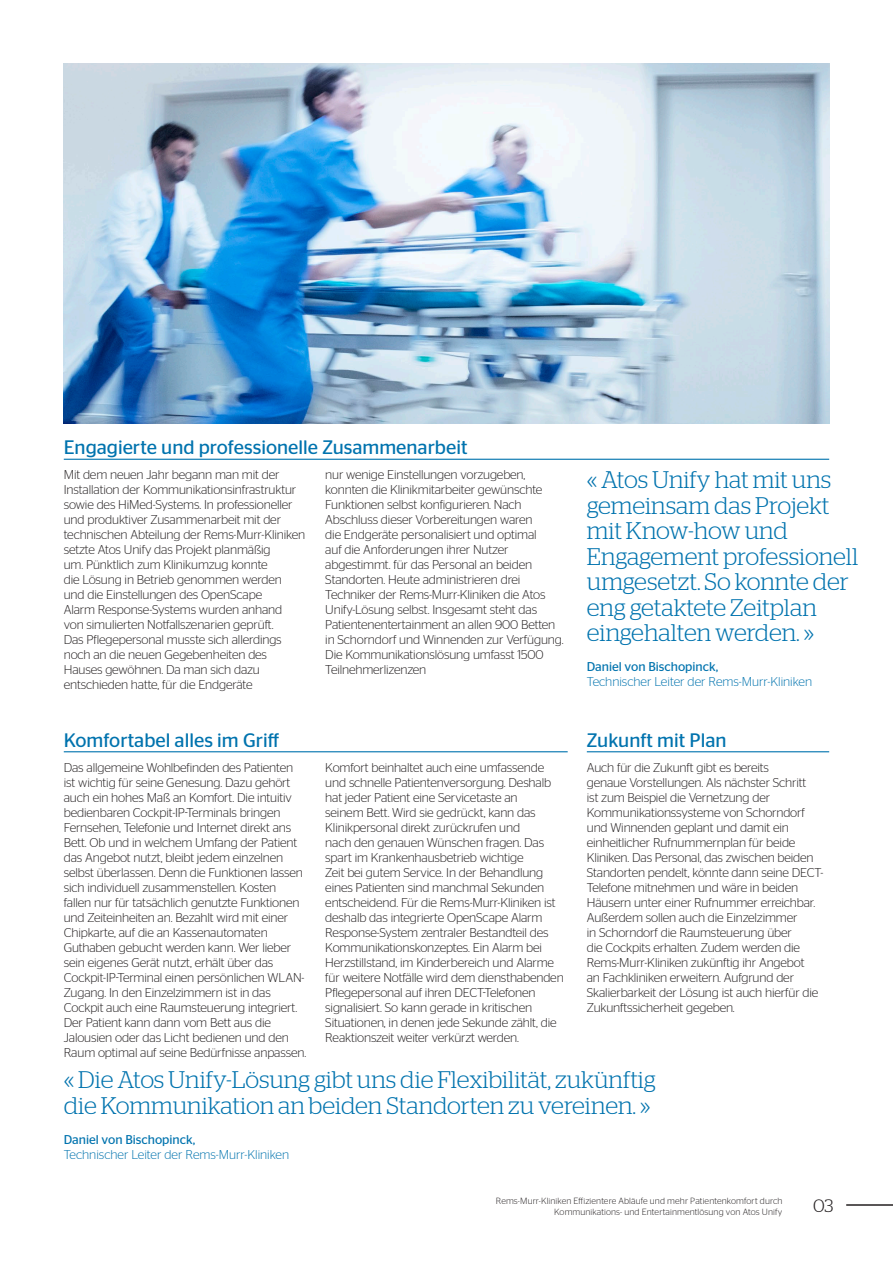
<style>
.page{position:relative;width:893px;height:1263px;background:#fff}
.page>*{position:absolute;margin:0;border:0;box-sizing:border-box;transform-origin:0 0}
.t1{font:300 24px/25.5px "Stag";color:#0073ae}
.Chapter_Title___Succ{font:19.5px "Stag Sans";color:#0073ae}
.t2{font:300 18px "Stag";color:#231f20}
.Body_Copy{font:300 12.75px/15px "Stag Sans";letter-spacing:-.01em;color:#231f20}
.Quote___Job_Descript{font:300 12.75px "Stag Sans";color:#0073ae}
.Quote___Name{font:12.75px "Stag Sans";color:#0073ae}
.Small_Notes___Supers{font:300 9px/10.5px "Stag Sans";letter-spacing:.01em;color:#231f20;text-align:right}
</style>
<div class="page">
<hr style="left:64px;top:459px;width:765px;height:1px;background:#0073ae">
<hr style="left:64px;top:751px;width:504px;height:1px;background:#0073ae">
<hr style="left:587px;top:751px;width:242px;height:1px;background:#0073ae">
<img style="left:64px;top:64px;width:765px;height:360px">
<hr style="left:846px;top:1204px;width:47px;height:2px;background:#231f20">
<p class="Chapter_Title___Succ" style="left:64px;top:437px;width:405px">Engagierte und professionelle Zusammenarbeit</p>
<p class="Body_Copy" style="left:64px;top:467px;width:243px">Mit dem neuen Jahr begann man mit der Installation der Kommunikationsinfrastruktur sowie des HiMed-Systems. In professioneller und produktiver Zusammenarbeit mit der technischen Abteilung der Rems-Murr-Kliniken setzte Atos Unify das Projekt planmäßig<br>um. Pünktlich zum Klinikumzug konnte<br>die Lösung in Betrieb genommen werden und die Einstellungen des OpenScape<br>Alarm Response-Systems wurden anhand von simulierten Notfallszenarien geprüft.<br>Das Pflegepersonal musste sich allerdings noch an die neuen Gegebenheiten des Hauses gewöhnen. Da man sich dazu entschieden hatte, für die Endgeräte</p>
<p class="Body_Copy" style="left:325px;top:467px;width:240px">nur wenige Einstellungen vorzugeben, konnten die Klinikmitarbeiter gewünschte Funktionen selbst konfigurieren. Nach Abschluss dieser Vorbereitungen waren<br>die Endgeräte personalisiert und optimal<br>auf die Anforderungen ihrer Nutzer abgestimmt. für das Personal an beiden Standorten. Heute administrieren drei Techniker der Rems-Murr-Kliniken die Atos Unify-Lösung selbst. Insgesamt steht das Patientenentertainment an allen 900 Betten in Schorndorf und Winnenden zur Verfügung.<br>Die Kommunikationslösung umfasst 1500<br>Teilnehmerlizenzen</p>
<p class="t1" style="left:587px;top:466px;width:273px">« Atos Unify hat mit uns gemeinsam das Projekt mit Know-how und<br>Engagement professionell umgesetzt. So konnte der eng getaktete Zeitplan eingehalten werden. »</p>
<p class="Quote___Name" style="left:587px;top:659px;width:133px">Daniel von Bischopinck,</p>
<p class="Quote___Job_Descript" style="left:587px;top:675px;width:227px">Technischer Leiter der Rems-Murr-Kliniken</p>
<p class="Chapter_Title___Succ" style="left:64px;top:729px;width:217px">Komfortabel alles im Griff</p>
<p class="Chapter_Title___Succ" style="left:587px;top:729px;width:141px">Zukunft mit Plan</p>
<p class="Body_Copy" style="left:64px;top:759px;width:244px">Das allgemeine Wohlbefinden des Patienten ist wichtig für seine Genesung. Dazu gehört auch ein hohes Maß an Komfort. Die intuitiv bedienbaren Cockpit-IP-Terminals bringen Fernsehen, Telefonie und Internet direkt ans Bett. Ob und in welchem Umfang der Patient das Angebot nutzt, bleibt jedem einzelnen selbst überlassen. Denn die Funktionen lassen sich individuell zusammenstellen. Kosten fallen nur für tatsächlich genutzte Funktionen und Zeiteinheiten an. Bezahlt wird mit einer Chipkarte, auf die an Kassenautomaten Guthaben gebucht werden kann. Wer lieber sein eigenes Gerät nutzt, erhält über das Cockpit-IP-Terminal einen persönlichen WLAN-Zugang. In den Einzelzimmern ist in das Cockpit auch eine Raumsteuerung integriert.<br>Der Patient kann dann vom Bett aus die Jalousien oder das Licht bedienen und den Raum optimal auf seine Bedürfnisse anpassen.</p>
<p class="Body_Copy" style="left:587px;top:759px;width:238px">Auch für die Zukunft gibt es bereits<br>genaue Vorstellungen. Als nächster Schritt<br>ist zum Beispiel die Vernetzung der Kommunikationssysteme von Schorndorf und Winnenden geplant und damit ein einheitlicher Rufnummernplan für beide Kliniken. Das Personal, das zwischen beiden Standorten pendelt, könnte dann seine DECT-Telefone mitnehmen und wäre in beiden Häusern unter einer Rufnummer erreichbar.<br>Außerdem sollen auch die Einzelzimmer<br>in Schorndorf die Raumsteuerung über<br>die Cockpits erhalten. Zudem werden die Rems-Murr-Kliniken zukünftig ihr Angebot<br>an Fachkliniken erweitern. Aufgrund der Skalierbarkeit der Lösung ist auch hierfür die Zukunftssicherheit gegeben.</p>
<p class="Body_Copy" style="left:325px;top:759px;width:240px">Komfort beinhaltet auch eine umfassende und schnelle Patientenversorgung. Deshalb hat jeder Patient eine Servicetaste an<br>seinem Bett. Wird sie gedrückt, kann das Klinikpersonal direkt zurückrufen und<br>nach den genauen Wünschen fragen. Das spart im Krankenhausbetrieb wichtige<br>Zeit bei gutem Service. In der Behandlung eines Patienten sind manchmal Sekunden entscheidend. Für die Rems-Murr-Kliniken ist deshalb das integrierte OpenScape Alarm Response-System zentraler Bestandteil des Kommunikationskonzeptes. Ein Alarm bei Herzstillstand, im Kinderbereich und Alarme für weitere Notfälle wird dem diensthabenden Pflegepersonal auf ihren DECT-Telefonen signalisiert. So kann gerade in kritischen Situationen, in denen jede Sekunde zählt, die Reaktionszeit weiter verkürzt werden.</p>
<p class="t1" style="left:64px;top:1066px;width:594px">« Die Atos Unify-Lösung gibt uns die Flexibilität, zukünftig die Kommunikation an beiden Standorten zu vereinen. »</p>
<p class="Quote___Name" style="left:64px;top:1132px;width:133px">Daniel von Bischopinck,</p>
<p class="Quote___Job_Descript" style="left:64px;top:1147px;width:227px">Technischer Leiter der Rems-Murr-Kliniken</p>
<p class="Small_Notes___Supers" style="left:496px;top:1195px;width:288px">Rems-Murr-Kliniken Effizientere Abläufe und mehr Patientenkomfort durch<br>Kommunikations- und Entertainmentlösung von Atos Unify</p>
<h3 class="t2" style="left:813px;top:1196px;width:22px">03</h3>
</div>
